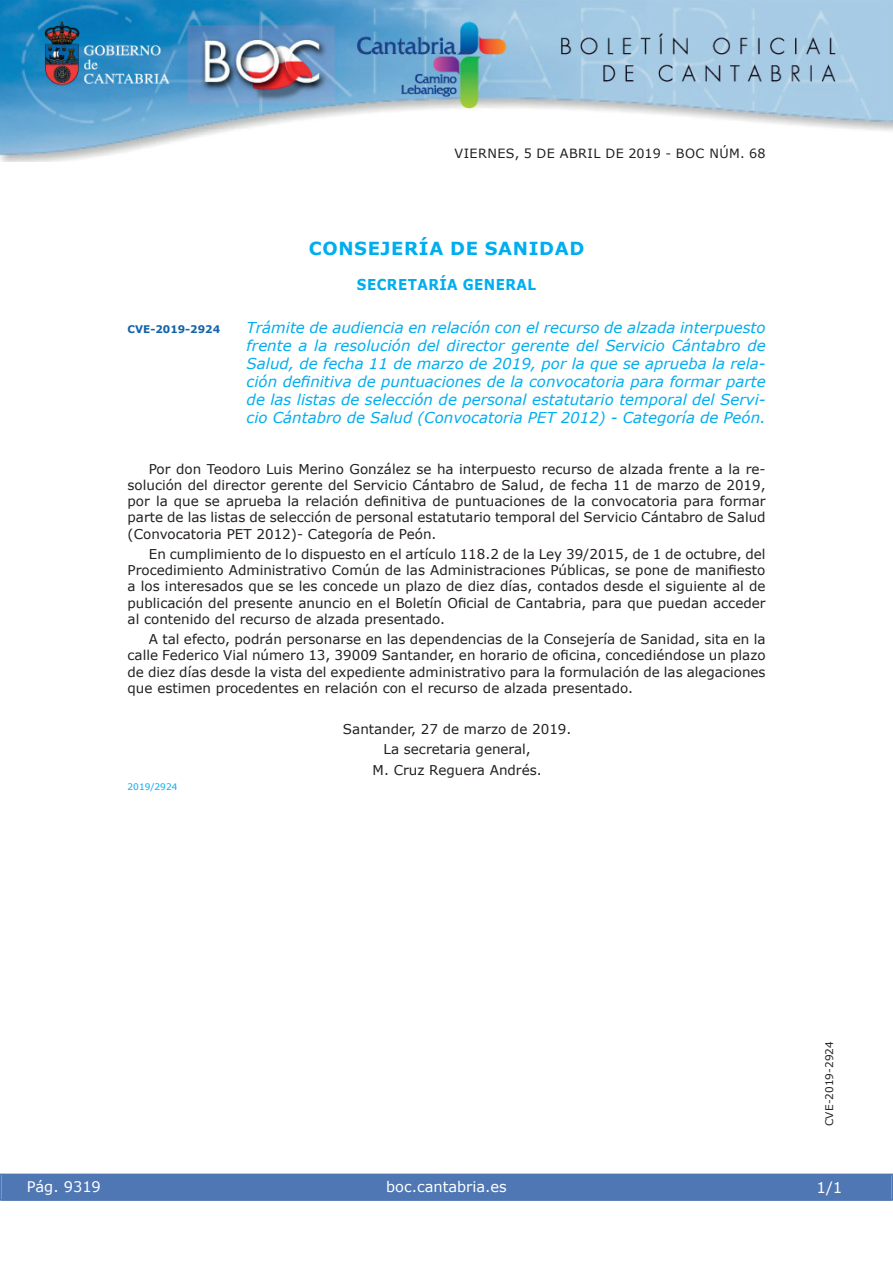
<style>
.page{position:relative;width:893px;height:1263px;background:#fff}
.page>*{position:absolute;margin:0;border:0;box-sizing:border-box;transform-origin:0 0}
.t1{font:700 18px "Verdana";letter-spacing:.035em;color:#00aeef}
.t2{font:italic 15px/18px "Verdana";color:#00aeef;text-align:justify}
.t3{font:700 15px "Verdana";letter-spacing:.035em;color:#00aeef;scale:.9 1}
.t4{font:15px "Verdana";color:#fff}
.t5{font:14.55px "Verdana";color:#fff}
.t6{font:13.5px/16.2px "Verdana";color:#231f20;text-align:justify}
.t7{font:12.75px "Verdana";letter-spacing:.035em;color:#231f20}
.t8{font:10.5px "Verdana";color:#231f20}
.t9{font:700 10.5px "Verdana";color:#1263a9}
.t10{font:9px "Verdana";color:#00aeef}
</style>
<div class="page">
<img style="left:0;top:0;width:893px;height:161px">
<div style="left:1px;top:1174px;width:890px;height:27px;background:#4f77b3"></div>
<div style="left:0;top:1174px;width:893px;height:27px;border:1px solid #4f77b3"></div>
<p class="t7" style="left:454px;top:145px;width:312px">VIERNES, 5 DE ABRIL DE 2019 - BOC NÚM. 68</p>
<h1 class="t1" style="left:309px;top:237px;width:277px">CONSEJERÍA DE SANIDAD</h1>
<p class="t3" style="left:357px;top:275px;width:201px">SECRETARÍA GENERAL</p>
<p class="t9" style="left:128px;top:323px;width:94px">CVE-2019-2924</p>
<p class="t2" style="left:247px;top:319px;width:520px">Trámite de audiencia en relación con el recurso de alzada interpuesto frente a la resolución del director gerente del Servicio Cántabro de Salud, de fecha 11 de marzo de 2019, por la que se aprueba la rela&shy;ción definitiva de puntuaciones de la convocatoria para formar parte de las listas de selección de personal estatutario temporal del Servi&shy;cio Cántabro de Salud (Convocatoria PET 2012) - Categoría de Peón.</p>
<p class="t6" style="left:128px;top:460px;width:639px;text-indent:21px">Por don Teodoro Luis Merino González se ha interpuesto recurso de alzada frente a la re&shy;solución del director gerente del Servicio Cántabro de Salud, de fecha 11 de marzo de 2019, por la que se aprueba la relación definitiva de puntuaciones de la convocatoria para formar parte de las listas de selección de personal estatutario temporal del Servicio Cántabro de Salud (Convocatoria PET 2012)- Categoría de Peón.</p>
<p class="t6" style="left:128px;top:545px;width:639px;text-indent:21px">En cumplimiento de lo dispuesto en el artículo 118.2 de la Ley 39/2015, de 1 de octubre, del Procedimiento Administrativo Común de las Administraciones Públicas, se pone de manifiesto a los interesados que se les concede un plazo de diez días, contados desde el siguiente al de publicación del presente anuncio en el Boletín Oficial de Cantabria, para que puedan acceder al contenido del recurso de alzada presentado.</p>
<p class="t6" style="left:128px;top:631px;width:639px;text-indent:21px">A tal efecto, podrán personarse en las dependencias de la Consejería de Sanidad, sita en la calle Federico Vial número 13, 39009 Santander, en horario de oficina, concediéndose un plazo de diez días desde la vista del expediente administrativo para la formulación de las alegaciones que estimen procedentes en relación con el recurso de alzada presentado.</p>
<p class="t6" style="left:343px;top:718px;width:230px;line-height:20.4px;text-align:center">Santander, 27 de marzo de 2019.<br>La secretaria general,<br>M. Cruz Reguera Andrés.</p>
<p class="t10" style="left:128px;top:781px;width:51px">2019/2924</p>
<p class="t5" style="left:27px;top:1177px;width:76px">Pág. 9319</p>
<p class="t5" style="left:386px;top:1178px;width:122px">boc.cantabria.es</p>
<p class="t8" style="left:823px;top:1126px;width:87px;rotate:-90deg">CVE-2019-2924</p>
<p class="t4" style="left:816px;top:1178px;width:27px">1/1</p>
</div>
